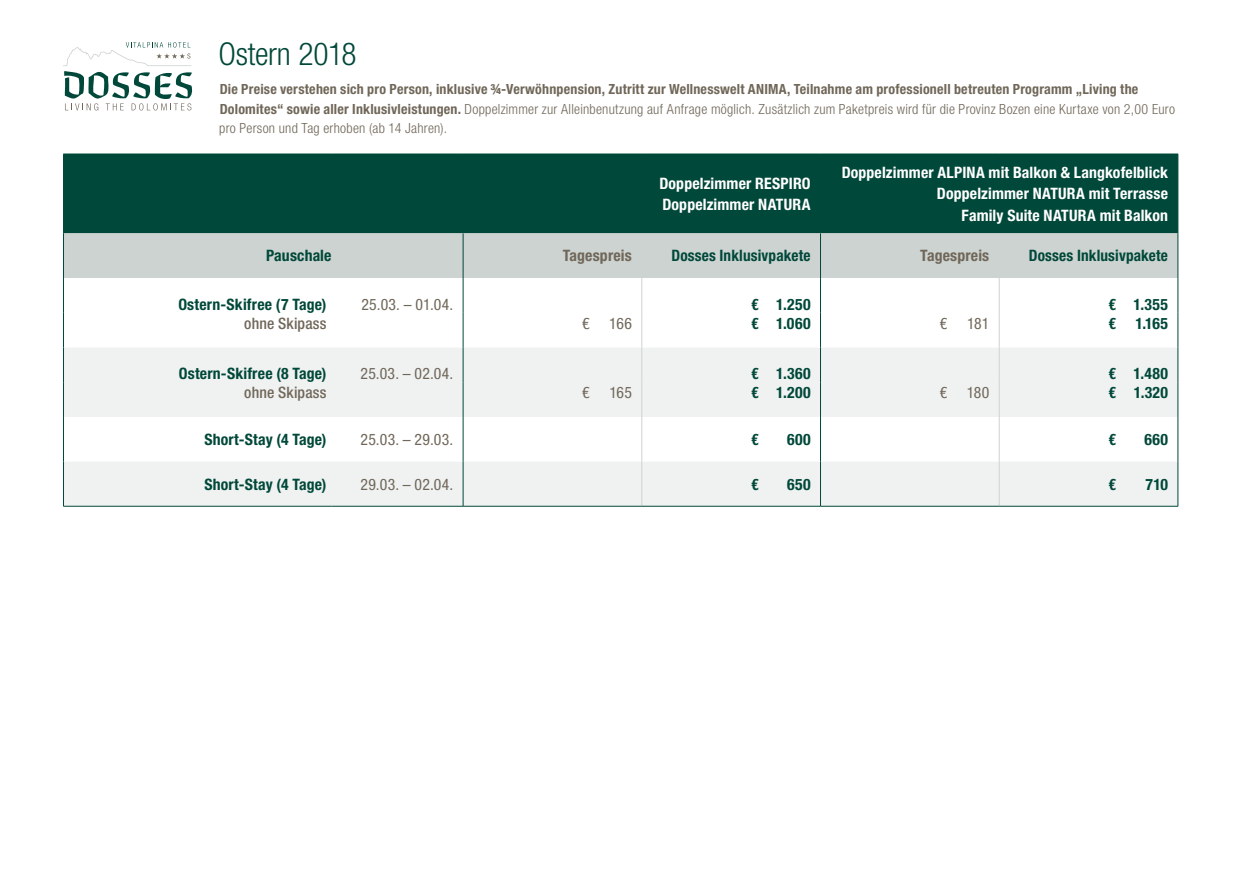
<style>
.page{position:relative;width:1241px;height:893px;background:#fff}
.page>*{position:absolute;margin:0;border:0;box-sizing:border-box;transform-origin:0 0}
.t1{font:300 condensed 31.5px "Helvetica Neue LT Std";letter-spacing:-.005em;color:#004839}
.t2{font:700 condensed 15.75px "Helvetica Neue LT Std";letter-spacing:.015em;color:#004839}
.t3{font:700 condensed 15.75px/21.5px "Helvetica Neue LT Std";letter-spacing:.01em;color:#fff}
.t4{font:condensed 15.75px "Helvetica Neue LT Std";letter-spacing:.02em;color:#706759}
.t5{font:500 condensed 15.75px "Helvetica Neue LT Std";letter-spacing:.01em;color:#706759}
.t6{font:700 condensed 15.75px "Helvetica Neue LT Std";letter-spacing:.01em;color:#706759}
.t7{font:700 condensed 14px/19.2px "Helvetica Neue LT Std";letter-spacing:.015em;color:#706759}
.s1{font-weight:300}
</style>
<div class="page">
<svg style="left:63px;top:42px;width:130px;height:68px"></svg>
<div style="left:64px;top:155px;width:1113px;height:78px;background:#004839"></div>
<div style="left:64px;top:233px;width:1113px;height:45px;background:#cdd3d1"></div>
<svg style="left:64px;top:347px;width:1113px;height:159px;fill:#f0f2f2"></svg>
<hr style="left:63px;top:154px;width:1px;height:79px;background:#004839">
<hr style="left:63px;top:154px;width:268px;height:1px;background:#004839">
<hr style="left:331px;top:154px;width:132px;height:1px;background:#004839">
<hr style="left:463px;top:154px;width:178px;height:1px;background:#004839">
<hr style="left:641px;top:154px;width:179px;height:1px;background:#004839">
<hr style="left:820px;top:154px;width:179px;height:1px;background:#004839">
<hr style="left:999px;top:154px;width:178px;height:1px;background:#004839">
<hr style="left:1177px;top:154px;width:1px;height:79px;background:#004839">
<hr style="left:63px;top:233px;width:1px;height:45px;background:#004839">
<hr style="left:462px;top:233px;width:1px;height:45px;background:#004839">
<hr style="left:820px;top:233px;width:1px;height:45px;background:#004839">
<hr style="left:1177px;top:233px;width:1px;height:45px;background:#004839">
<hr style="left:63px;top:278px;width:1px;height:35px;background:#004839">
<hr style="left:462px;top:278px;width:1px;height:35px;background:#004839">
<hr style="left:820px;top:278px;width:1px;height:35px;background:#004839">
<hr style="left:1177px;top:278px;width:1px;height:35px;background:#004839">
<hr style="left:63px;top:313px;width:1px;height:34px;background:#004839">
<hr style="left:63px;top:347px;width:1px;height:35px;background:#004839">
<hr style="left:63px;top:382px;width:1px;height:35px;background:#004839">
<hr style="left:63px;top:417px;width:1px;height:45px;background:#004839">
<hr style="left:63px;top:462px;width:1px;height:44px;background:#004839">
<hr style="left:462px;top:313px;width:1px;height:34px;background:#004839">
<hr style="left:462px;top:347px;width:1px;height:35px;background:#004839">
<hr style="left:462px;top:382px;width:1px;height:35px;background:#004839">
<hr style="left:462px;top:417px;width:1px;height:45px;background:#004839">
<hr style="left:462px;top:462px;width:1px;height:44px;background:#004839">
<hr style="left:820px;top:313px;width:1px;height:34px;background:#004839">
<hr style="left:820px;top:347px;width:1px;height:35px;background:#004839">
<hr style="left:820px;top:382px;width:1px;height:35px;background:#004839">
<hr style="left:820px;top:417px;width:1px;height:45px;background:#004839">
<hr style="left:820px;top:462px;width:1px;height:44px;background:#004839">
<hr style="left:1177px;top:313px;width:1px;height:34px;background:#004839">
<hr style="left:1177px;top:347px;width:1px;height:35px;background:#004839">
<hr style="left:1177px;top:382px;width:1px;height:35px;background:#004839">
<hr style="left:1177px;top:417px;width:1px;height:45px;background:#004839">
<hr style="left:1177px;top:462px;width:1px;height:44px;background:#004839">
<hr style="left:641px;top:278px;width:1px;height:35px;background:#cdd3d1">
<hr style="left:998px;top:278px;width:1px;height:35px;background:#cdd3d1">
<hr style="left:641px;top:313px;width:1px;height:34px;background:#cdd3d1">
<hr style="left:641px;top:347px;width:1px;height:35px;background:#cdd3d1">
<hr style="left:641px;top:382px;width:1px;height:35px;background:#cdd3d1">
<hr style="left:641px;top:417px;width:1px;height:45px;background:#cdd3d1">
<hr style="left:641px;top:462px;width:1px;height:44px;background:#cdd3d1">
<hr style="left:998px;top:313px;width:1px;height:34px;background:#cdd3d1">
<hr style="left:998px;top:347px;width:1px;height:35px;background:#cdd3d1">
<hr style="left:998px;top:382px;width:1px;height:35px;background:#cdd3d1">
<hr style="left:998px;top:417px;width:1px;height:45px;background:#cdd3d1">
<hr style="left:998px;top:462px;width:1px;height:44px;background:#cdd3d1">
<hr style="left:63px;top:506px;width:268px;height:1px;background:#004839">
<hr style="left:331px;top:506px;width:132px;height:1px;background:#004839">
<hr style="left:463px;top:506px;width:178px;height:1px;background:#004839">
<hr style="left:641px;top:506px;width:179px;height:1px;background:#004839">
<hr style="left:820px;top:506px;width:179px;height:1px;background:#004839">
<hr style="left:999px;top:506px;width:178px;height:1px;background:#004839">
<h1 class="t1" style="left:218px;top:35px;width:140px">Ostern 2018</h1>
<p class="t7" style="left:219px;top:80px;width:957px">Die Preise verstehen sich pro Person, inklusive ¾-Verwöhnpension, Zutritt zur Wellnesswelt ANIMA, Teilnahme am professionell betreuten Programm „Living the<br>Dolomites“ sowie aller Inklusivleistungen. <span class="s1">Doppelzimmer zur Alleinbenutzung auf Anfrage möglich. Zusätzlich zum Paketpreis wird für die Provinz Bozen eine Kurtaxe von 2,00 Euro pro Person und Tag erhoben (ab 14 Jahren).</span></p>
<p class="t3" style="left:659px;top:172px;width:153px">Doppelzimmer RESPIRO<br>Doppelzimmer NATURA</p>
<p class="t3" style="left:841px;top:161px;width:328px;text-align:right">Doppelzimmer ALPINA mit Balkon &amp; Langkofelblick<br>Doppelzimmer NATURA mit Terrasse<br>Family Suite NATURA mit Balkon</p>
<p class="t2" style="left:266px;top:246px;width:67px">Pauschale</p>
<p class="t6" style="left:563px;top:246px;width:70px">Tagespreis</p>
<p class="t2" style="left:671px;top:246px;width:141px">Dosses Inklusivpakete</p>
<p class="t6" style="left:920px;top:246px;width:70px">Tagespreis</p>
<p class="t2" style="left:1028px;top:246px;width:141px">Dosses Inklusivpakete</p>
<p class="t2" style="left:178px;top:295px;width:150px">Ostern-Skifree (7 Tage)</p>
<p class="t4" style="left:361px;top:295px;width:93px">25.03. – 01.04.</p>
<p class="t2" style="left:751px;top:295px;width:61px">€ 1.250</p>
<p class="t2" style="left:1108px;top:295px;width:61px">€ 1.355</p>
<p class="t5" style="left:244px;top:314px;width:84px">ohne Skipass</p>
<p class="t4" style="left:582px;top:314px;width:51px">€ 166</p>
<p class="t2" style="left:751px;top:314px;width:61px">€ 1.060</p>
<p class="t4" style="left:939px;top:314px;width:9px">€</p>
<p class="t4" style="left:967px;top:314px;width:24px">181</p>
<p class="t2" style="left:1108px;top:314px;width:61px">€ 1.165</p>
<p class="t2" style="left:179px;top:364px;width:149px">Ostern-Skifree (8 Tage)</p>
<p class="t4" style="left:360px;top:364px;width:94px">25.03. – 02.04.</p>
<p class="t2" style="left:751px;top:364px;width:61px">€ 1.360</p>
<p class="t2" style="left:1108px;top:364px;width:61px">€ 1.480</p>
<p class="t5" style="left:244px;top:383px;width:84px">ohne Skipass</p>
<p class="t4" style="left:582px;top:384px;width:51px">€ 165</p>
<p class="t2" style="left:751px;top:383px;width:61px">€ 1.200</p>
<p class="t4" style="left:939px;top:384px;width:51px">€ 180</p>
<p class="t2" style="left:1108px;top:383px;width:61px">€ 1.320</p>
<p class="t2" style="left:204px;top:430px;width:124px">Short-Stay (4 Tage)</p>
<p class="t4" style="left:360px;top:430px;width:94px">25.03. – 29.03.</p>
<p class="t2" style="left:751px;top:430px;width:9px">€</p>
<p class="t2" style="left:786px;top:430px;width:25px">600</p>
<p class="t2" style="left:1108px;top:430px;width:9px">€</p>
<p class="t2" style="left:1144px;top:430px;width:25px">660</p>
<p class="t2" style="left:204px;top:474px;width:124px">Short-Stay (4 Tage)</p>
<p class="t4" style="left:360px;top:475px;width:94px">29.03. – 02.04.</p>
<p class="t2" style="left:751px;top:474px;width:9px">€</p>
<p class="t2" style="left:787px;top:474px;width:25px">650</p>
<p class="t2" style="left:1108px;top:474px;width:9px">€</p>
<p class="t2" style="left:1145px;top:474px;width:24px">710</p>
</div>
